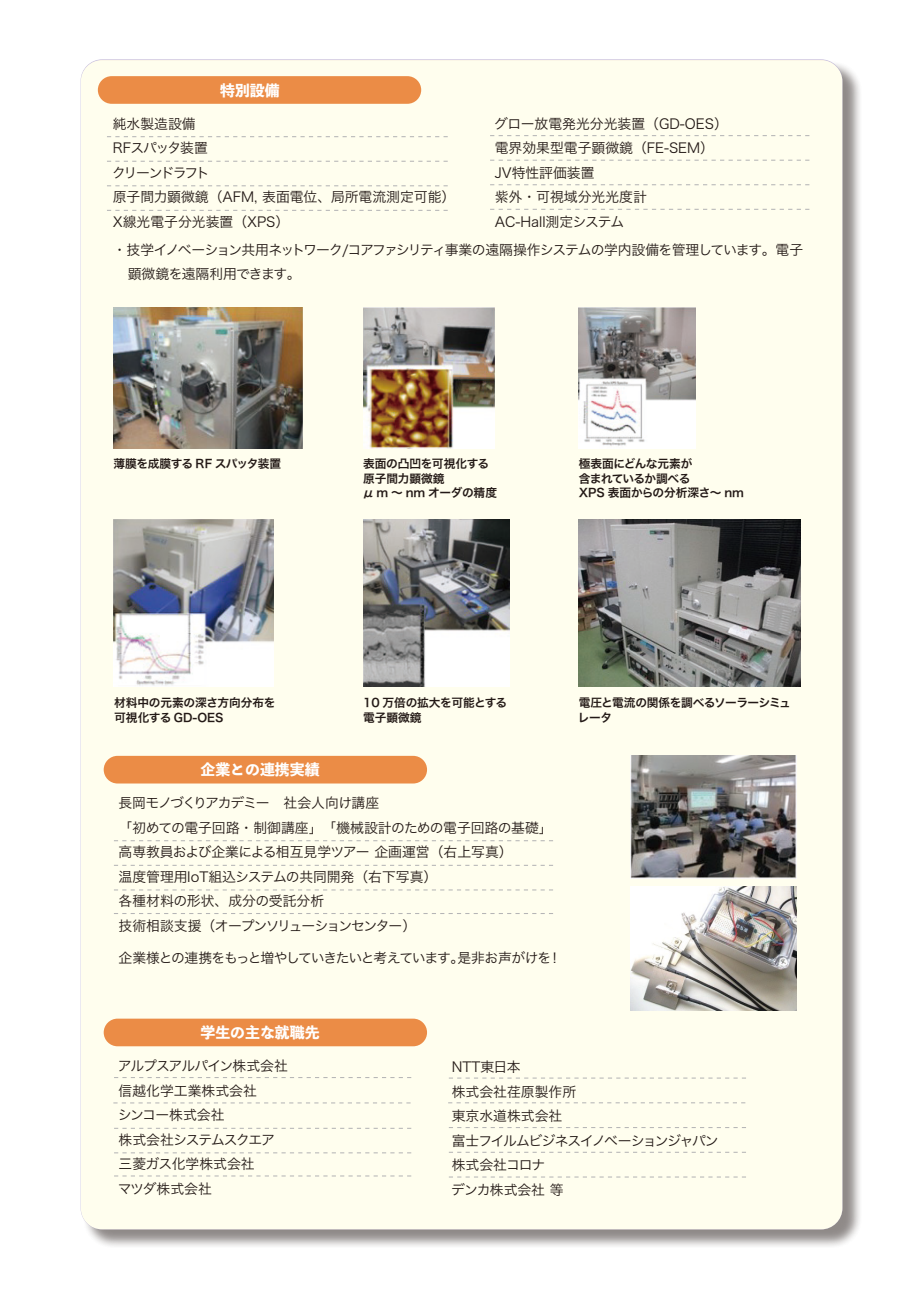
<style>
.page{position:relative;width:919px;height:1289px;background:#fff}
.page>*{position:absolute;margin:0;border:0;box-sizing:border-box;transform-origin:0 0}
.t1{font:800 14.85px "Toppan Bunkyu Midashi Gothic Std N";color:#fff}
.t2{font:13.8px "Hira Kaku Pro W3";letter-spacing:-.01em;color:#231916}
.t3{font:13.8px/24.5px "Hira Kaku Pro W3";letter-spacing:-.06em;color:#231916}
.t4{font:13.8px "Hira Kaku Pro W3";letter-spacing:-.085em;color:#231916}
.t5{font:13.8px "Hira Kaku Pro W3";letter-spacing:-.08em;color:#231916}
.t6{font:13.8px "Hira Kaku Pro W3";letter-spacing:-.075em;color:#231916}
.t7{font:13.8px "Hira Kaku Pro W3";letter-spacing:-.135em;color:#231916}
.t8{font:13.8px "Hira Kaku Pro W3";letter-spacing:-.035em;color:#231916}
.t9{font:11.7px "Hira Kaku Pro W6";letter-spacing:-.02em;color:#231916}
.t10{font:11.7px "Hira Kaku Pro W6";color:#231916}
.t11{font:11.7px/14.9px "Hira Kaku Pro W6";letter-spacing:-.045em;color:#231916}
.t12{font:11.7px "Hira Kaku Pro W6";letter-spacing:-.05em;color:#231916}
</style>
<div class="page">
<div style="left:83px;top:61px;width:779px;height:1187px;background:#231916;opacity:.3"></div>
<div style="left:81px;top:60px;width:761px;height:1169px;background:#fffeee;border-radius:21px"></div>
<div style="left:104px;top:755px;width:323px;height:28px;background:#eb8c46;border-radius:14px"></div>
<svg style="left:114px;top:864px;width:439px;height:1px"></svg>
<svg style="left:114px;top:889px;width:439px;height:1px"></svg>
<svg style="left:114px;top:913px;width:439px;height:1px"></svg>
<svg style="left:114px;top:840px;width:439px;height:1px"></svg>
<div style="left:98px;top:76px;width:323px;height:28px;background:#eb8c46;border-radius:14px"></div>
<svg style="left:107px;top:136px;width:341px;height:1px"></svg>
<svg style="left:107px;top:161px;width:341px;height:1px"></svg>
<svg style="left:107px;top:185px;width:341px;height:1px"></svg>
<svg style="left:107px;top:210px;width:341px;height:1px"></svg>
<svg style="left:490px;top:135px;width:319px;height:1px"></svg>
<svg style="left:490px;top:160px;width:319px;height:1px"></svg>
<svg style="left:490px;top:184px;width:319px;height:1px"></svg>
<svg style="left:490px;top:209px;width:319px;height:1px"></svg>
<img style="left:113px;top:308px;width:189px;height:140px">
<img style="left:113px;top:519px;width:161px;height:167px">
<img style="left:578px;top:519px;width:222px;height:167px">
<img style="left:578px;top:308px;width:118px;height:140px">
<img style="left:363px;top:308px;width:131px;height:140px">
<img style="left:363px;top:519px;width:146px;height:167px">
<img style="left:630px;top:755px;width:166px;height:123px">
<img style="left:630px;top:886px;width:166px;height:124px">
<div style="left:104px;top:1018px;width:323px;height:28px;background:#eb8c46;border-radius:14px"></div>
<svg style="left:114px;top:1077px;width:297px;height:1px"></svg>
<svg style="left:113px;top:1102px;width:297px;height:1px"></svg>
<svg style="left:114px;top:1152px;width:297px;height:1px"></svg>
<svg style="left:114px;top:1127px;width:297px;height:1px"></svg>
<svg style="left:449px;top:1077px;width:297px;height:1px"></svg>
<svg style="left:448px;top:1102px;width:297px;height:1px"></svg>
<svg style="left:449px;top:1127px;width:297px;height:1px"></svg>
<svg style="left:114px;top:1175px;width:297px;height:1px"></svg>
<svg style="left:449px;top:1176px;width:297px;height:1px"></svg>
<svg style="left:449px;top:1151px;width:297px;height:1px"></svg>
<p class="t1" style="left:220px;top:78px;width:61px">研究分野</p>
<p class="t1" style="left:220px;top:79px;width:61px">特別設備</p>
<p class="t2" style="left:113px;top:111px;width:84px">純水製造設備</p>
<p class="t6" style="left:113px;top:136px;width:97px">RFスパッタ装置</p>
<p class="t7" style="left:112px;top:160px;width:99px">クリーンドラフト</p>
<p class="t2" style="left:113px;top:185px;width:344px">原子間力顕微鏡（AFM, 表面電位、局所電流測定可能）</p>
<p class="t2" style="left:113px;top:209px;width:178px">X線光電子分光装置（XPS）</p>
<p class="t2" style="left:494px;top:111px;width:235px">グロー放電発光分光装置（GD-OES）</p>
<p class="t2" style="left:494px;top:136px;width:221px">電界効果型電子顕微鏡（FE-SEM）</p>
<p class="t2" style="left:494px;top:160px;width:101px">JV特性評価装置</p>
<p class="t2" style="left:494px;top:185px;width:154px">紫外・可視域分光光度計</p>
<p class="t2" style="left:494px;top:209px;width:131px">AC-Hall測定システム</p>
<p class="t3" style="left:128px;top:236px;width:677px;text-indent:-15px">・技学イノベーション共用ネットワーク/コアファシリティ事業の遠隔操作システムの学内設備を管理しています。電子顕微鏡を遠隔利用できます。</p>
<p class="t9" style="left:113px;top:452px;width:169px">薄膜を成膜する RF スパッタ装置</p>
<p class="t9" style="left:363px;top:452px;width:128px">表面の凸凹を可視化する</p>
<p class="t10" style="left:363px;top:467px;width:83px">原子間力顕微鏡</p>
<p class="t9" style="left:362px;top:482px;width:136px">μ m ～ nm オーダの精度</p>
<p class="t9" style="left:578px;top:452px;width:115px">極表面にどんな元素が</p>
<p class="t12" style="left:578px;top:467px;width:113px">含まれているか調べる</p>
<p class="t10" style="left:578px;top:482px;width:167px">XPS 表面からの分析深さ～ nm</p>
<p class="t9" style="left:114px;top:692px;width:163px">材料中の元素の深さ方向分布を</p>
<p class="t10" style="left:114px;top:707px;width:111px">可視化する GD-OES</p>
<p class="t9" style="left:363px;top:692px;width:146px">10 万倍の拡大を可能とする</p>
<p class="t9" style="left:363px;top:707px;width:60px">電子顕微鏡</p>
<p class="t1" style="left:200px;top:758px;width:121px">企業との連携実績</p>
<p class="t5" style="left:119px;top:791px;width:262px">長岡モノづくりアカデミー　社会人向け講座</p>
<p class="t2" style="left:119px;top:815px;width:435px">「初めての電子回路・制御講座」　「機械設計のための電子回路の基礎」</p>
<p class="t2" style="left:119px;top:839px;width:395px">高専教員および企業による相互見学ツアー 企画運営（右上写真）</p>
<p class="t2" style="left:119px;top:864px;width:320px">温度管理用IoT組込システムの共同開発（右下写真）</p>
<p class="t2" style="left:119px;top:888px;width:207px">各種材料の形状、成分の受託分析</p>
<p class="t4" style="left:119px;top:913px;width:299px">技術相談支援（オープンソリューションセンター）</p>
<p class="t5" style="left:119px;top:945px;width:444px">企業様との連携をもっと増やしていきたいと考えています。是非お声がけを！</p>
<p class="t11" style="left:578px;top:694px;width:214px">電圧と電流の関係を調べるソーラーシミュレータ</p>
<p class="t1" style="left:200px;top:1021px;width:121px">学生の主な就職先</p>
<p class="t3" style="left:118px;top:1052px;width:199px">アルプスアルパイン株式会社　　</p>
<p class="t2" style="left:119px;top:1078px;width:181px">信越化学工業株式会社　　　</p>
<p class="t2" style="left:118px;top:1102px;width:108px">シンコー株式会社</p>
<p class="t4" style="left:119px;top:1127px;width:185px">株式会社システムスクエア　　</p>
<p class="t2" style="left:119px;top:1151px;width:151px">三菱ガス化学株式会社　</p>
<p class="t2" style="left:118px;top:1175px;width:96px">マツダ株式会社</p>
<p class="t2" style="left:451px;top:1054px;width:70px">NTT東日本</p>
<p class="t2" style="left:451px;top:1079px;width:126px">株式会社荏原製作所</p>
<p class="t2" style="left:451px;top:1103px;width:112px">東京水道株式会社</p>
<p class="t4" style="left:451px;top:1128px;width:268px">富士フイルムビジネスイノベーションジャパン</p>
<p class="t8" style="left:451px;top:1152px;width:95px">株式会社コロナ</p>
<p class="t2" style="left:451px;top:1177px;width:114px">デンカ株式会社 等</p>
</div>
